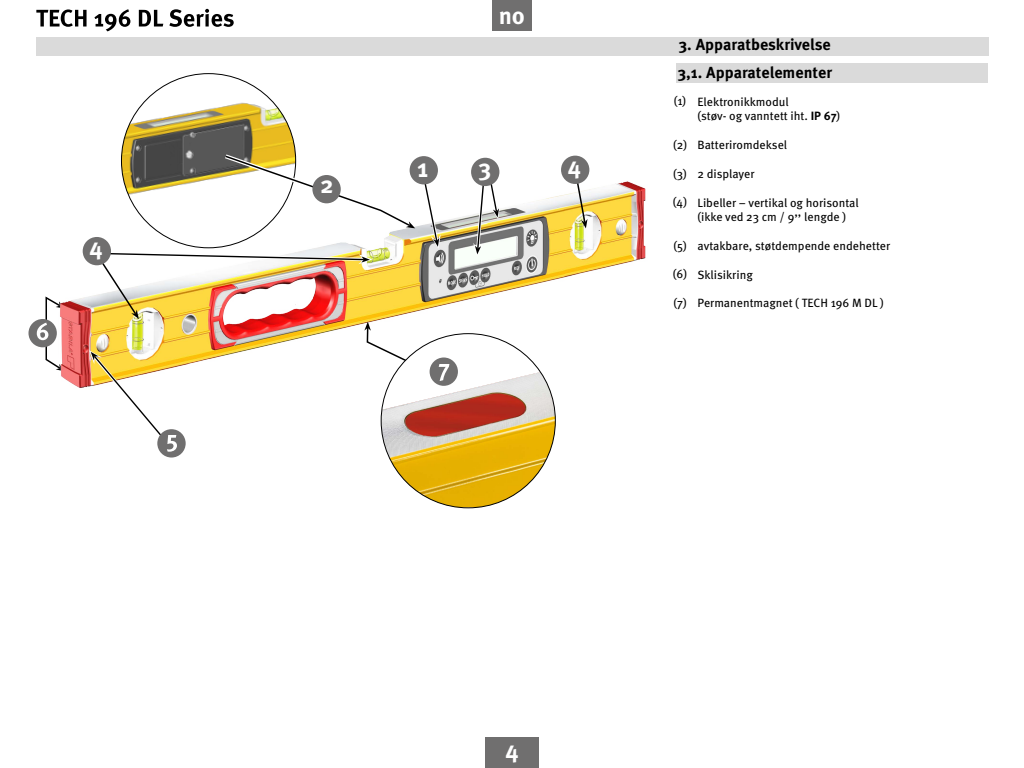
<style>
.page{position:relative;width:1024px;height:768px;background:#fff}
.page>*{position:absolute;margin:0;border:0;box-sizing:border-box;transform-origin:0 0}
.t1{font:700 26px "Meta Pro";color:#fff}
.t2{font:700 24px "Meta Pro";color:#fff}
.t3{font:700 16px "Meta Pro";color:#000}
.t4{font:12px/14.4px "Meta Pro";color:#000}
.s1{font-weight:700}
</style>
<div class="page">
<svg style="left:36px;top:9px;width:198px;height:22px"></svg>
<div style="left:485px;top:738px;width:54px;height:30px;background:#706f6f"></div>
<div style="left:492px;top:0;width:40px;height:30px;background:#706f6f"></div>
<img style="left:121px;top:84px;width:175px;height:67px">
<img style="left:61px;top:178px;width:585px;height:210px">
<div style="left:676px;top:64px;width:312px;height:19px;background:#dadada"></div>
<svg style="left:473px;top:170px;width:27px;height:87px"></svg>
<div style="left:471px;top:158px;width:28px;height:28px;background:#706f6f;border-radius:50%"></div>
<div style="left:381px;top:334px;width:174px;height:174px;background:#fff;border-radius:50%"></div>
<img style="left:387px;top:372px;width:168px;height:135px">
<svg style="left:157px;top:429px;width:29px;height:29px"></svg>
<div style="left:28px;top:319px;width:29px;height:28px;background:#706f6f;border-radius:50%"></div>
<svg style="left:37px;top:295px;width:28px;height:76px"></svg>
<div style="left:430px;top:357px;width:28px;height:29px;background:#706f6f;border-radius:50%"></div>
<svg style="left:573px;top:176px;width:15px;height:52px"></svg>
<div style="left:561px;top:156px;width:28px;height:28px;background:#706f6f;border-radius:50%"></div>
<svg style="left:84px;top:151px;width:365px;height:304px"></svg>
<div style="left:312px;top:175px;width:29px;height:28px;background:#706f6f;border-radius:50%"></div>
<div style="left:36px;top:37px;width:952px;height:18px;background:#dadada"></div>
<h2 class="t2" style="left:89px;top:228px;width:15px">4</h2>
<h2 class="t2" style="left:320px;top:166px;width:15px">2</h2>
<h2 class="t2" style="left:499px;top:-3px;width:28px">no</h2>
<h1 class="t1" style="left:417px;top:148px;width:13px">1</h1>
<h2 class="t2" style="left:478px;top:149px;width:15px">3</h2>
<h2 class="t2" style="left:568px;top:147px;width:15px">4</h2>
<h3 class="t3" style="left:678px;top:32px;width:154px">3. Apparatbeskrivelse</h3>
<h3 class="t3" style="left:677px;top:60px;width:156px">3,1. Apparatelementer</h3>
<p class="t4" style="left:698px;top:94px;width:144px">Elektronikkmodul<br>(støv- og vanntett iht. <span class="s1">IP 67</span>)</p>
<p class="t4" style="left:698px;top:137px;width:91px">Batteriromdeksel</p>
<p class="t4" style="left:698px;top:166px;width:59px">2 displayer</p>
<p class="t4" style="left:698px;top:194px;width:163px">Libeller – vertikal og horisontal (ikke ved 23 cm / 9,, lengde )</p>
<p class="t4" style="left:698px;top:238px;width:194px">avtakbare, støtdempende endehetter</p>
<p class="t4" style="left:698px;top:266px;width:57px">Sklisikring</p>
<p class="t4" style="left:698px;top:295px;width:188px">Permanentmagnet ( TECH 196 M DL )</p>
<p class="t4" style="left:674px;top:93px;width:14px">(1)</p>
<p class="t4" style="left:673px;top:137px;width:15px">(2)</p>
<p class="t4" style="left:673px;top:165px;width:15px">(3)</p>
<p class="t4" style="left:673px;top:194px;width:16px">(4)</p>
<p class="t4" style="left:673px;top:237px;width:15px">(5)</p>
<p class="t4" style="left:673px;top:266px;width:16px">(6)</p>
<p class="t4" style="left:673px;top:295px;width:15px">(7)</p>
<h2 class="t2" style="left:505px;top:731px;width:15px">4</h2>
</div>
